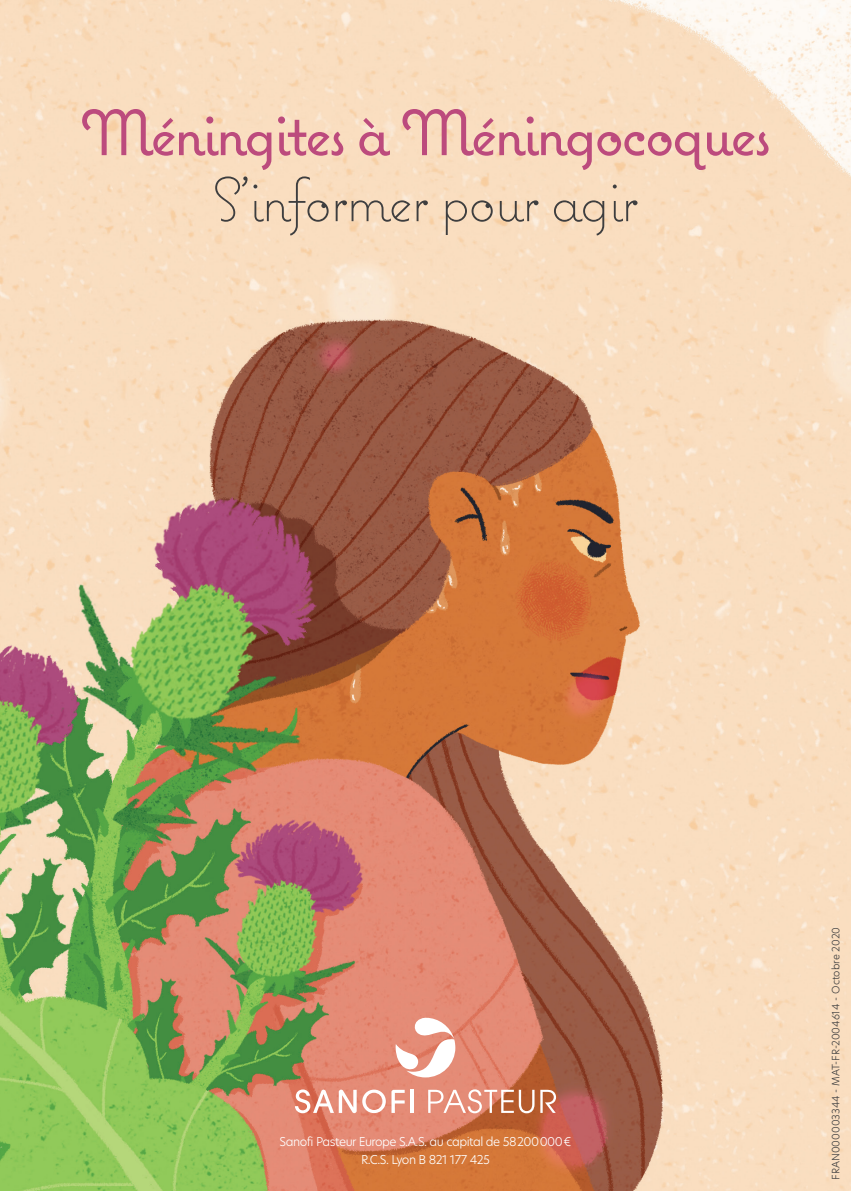
<style>
.page{position:relative;width:851px;height:1191px;background:#fff}
.page>*{position:absolute;margin:0;border:0;box-sizing:border-box;transform-origin:0 0}
.t1{font:64px "Coquette";letter-spacing:-.05em;color:#bc4b7d}
.t2{font:300 62px "Coquette";letter-spacing:-.05em;color:#3e3e3f}
.t3{font:300 12px "Hero New";letter-spacing:-.04em;color:#fff}
.t4{font:300 10px "Hero New";color:#3e3e3f}
</style>
<div class="page">
<img style="left:0;top:0;width:850px;height:1191px">
<svg style="left:395px;top:1017px;width:60px;height:60px"></svg>
<hr style="left:411px;top:1089px;width:3px;height:24px;background:#fff">
<svg style="left:362px;top:1089px;width:42px;height:24px"></svg>
<svg style="left:295px;top:1089px;width:61px;height:24px"></svg>
<svg style="left:428px;top:1089px;width:106px;height:24px"></svg>
<svg style="left:540px;top:1089px;width:16px;height:24px"></svg>
<p class="t1" style="left:80px;top:93px;width:692px">Méningites à Méningocoques</p>
<p class="t2" style="left:212px;top:160px;width:428px">S’informer pour agir</p>
<p class="t3" style="left:279px;top:1133px;width:293px">Sanofi Pasteur Europe S.A.S. au capital de 58200000€</p>
<p class="t3" style="left:361px;top:1151px;width:130px">R.C.S. Lyon B 821 177 425</p>
<p class="t4" style="left:828px;top:1179px;width:255px;rotate:-90deg">FRAN000003344 - MAT-FR-2004614 - Octobre 2020</p>
</div>
